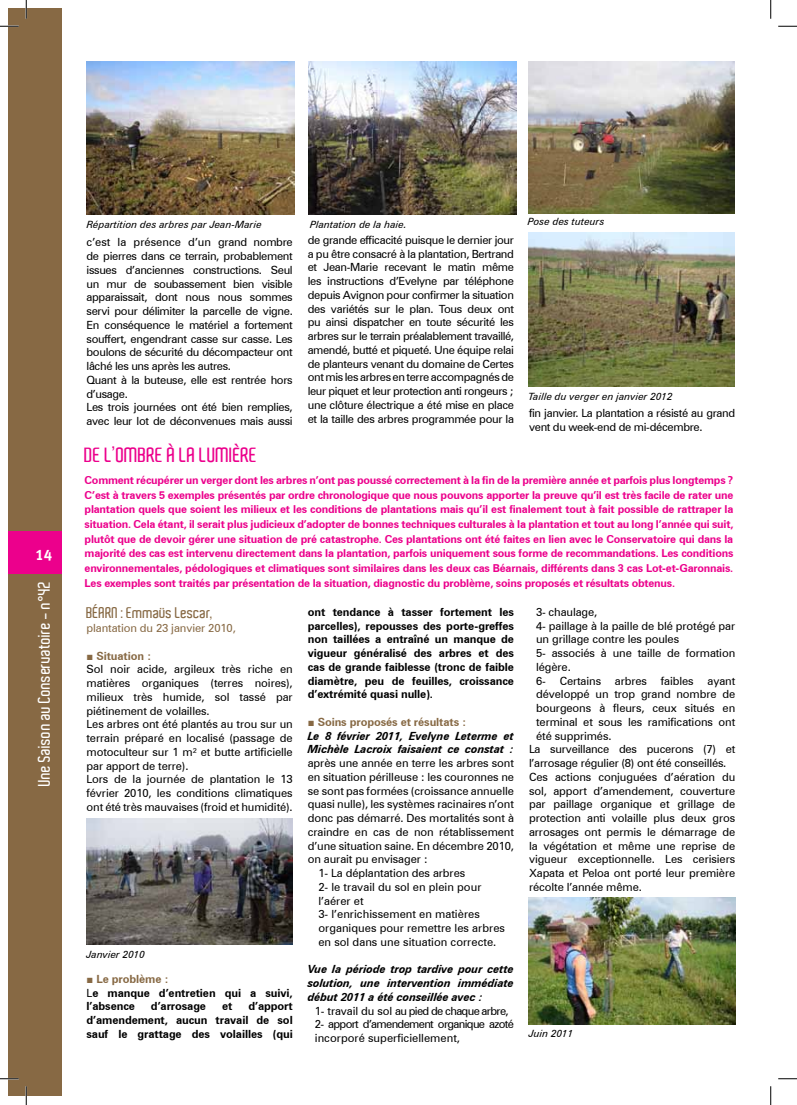
<style>
.page{position:relative;width:797px;height:1105px;background:#fff}
.page>*{position:absolute;margin:0;border:0;box-sizing:border-box;transform-origin:0 0}
.t1{font:600 20px "Aldo";letter-spacing:-.01em;color:#ec008c}
.t2{font:600 16.25px "Aldo";color:#fff}
.t3{font:600 15px "Aldo";letter-spacing:-.01em;color:#876944}
.t4{font:15px "Meta Bold CELF Roman";color:#fff}
.t5{font:11.25px/13.8px "Zurich BT";letter-spacing:-.01em;color:#000}
.t6{font:11.25px/13.8px "Zurich BT";letter-spacing:-.03em;color:#000}
.t7{font:700 11.25px/13.8px "Zurich BT";letter-spacing:-.01em;color:#000;text-align:justify}
.t8{font:italic 700 11.25px/13.8px "Zurich BT";letter-spacing:-.01em;color:#000}
.t9{font:11.25px/13.8px "Zurich BT";letter-spacing:-.06em;color:#000}
.t10{font:11.25px "Zurich BT";letter-spacing:-.01em;color:#876944}
.t11{font:700 11px/14.8px "Zurich BT";letter-spacing:-.02em;color:#ec008c;text-align:justify}
.t12{font:italic 10px "Zurich BT";color:#000}
.s1{font-family:"Arial";color:#876944}
.s2{font-weight:700;color:#876944}
.s3{font-family:"Arial";font-weight:400;color:#876944}
.s4{color:#876944}
.s5{font-weight:400}
.s6{font-family:"Arial";font-weight:400;font-style:normal;color:#876944}
.s7{font-style:normal;color:#876944}
</style>
<div class="page">
<div style="left:9px;top:9px;width:53px;height:1087px;background:#876944"></div>
<div style="left:9px;top:531px;width:53px;height:43px;background:#ec008c"></div>
<img style="left:529px;top:232px;width:205px;height:154px">
<img style="left:86px;top:62px;width:208px;height:152px">
<img style="left:308px;top:62px;width:208px;height:152px">
<img style="left:529px;top:61px;width:205px;height:152px">
<img style="left:87px;top:818px;width:206px;height:127px">
<img style="left:529px;top:898px;width:206px;height:127px">
<svg style="left:0;top:25px;width:19px;height:2px"></svg>
<svg style="left:778px;top:25px;width:19px;height:2px"></svg>
<svg style="left:0;top:1078px;width:19px;height:1px"></svg>
<svg style="left:778px;top:1078px;width:19px;height:1px"></svg>
<svg style="left:25px;top:0;width:2px;height:19px"></svg>
<svg style="left:25px;top:1086px;width:2px;height:19px"></svg>
<svg style="left:770px;top:0;width:1px;height:19px"></svg>
<svg style="left:770px;top:1086px;width:1px;height:19px"></svg>
<h3 class="t4" style="left:36px;top:545px;width:18px">14</h3>
<h2 class="t2" style="left:35px;top:786px;width:207px;rotate:-90deg">Une Saison au Conservatoire - n°42</h2>
<p class="t12" style="left:87px;top:218px;width:177px">Répartition des arbres par Jean-Marie</p>
<p class="t12" style="left:310px;top:218px;width:98px">Plantation de la haie.</p>
<p class="t12" style="left:528px;top:216px;width:78px">Pose des tuteurs</p>
<p class="t6" style="left:86px;top:235px;width:208px">c’est la présence d’un grand nombre de pierres dans ce terrain, probablement issues d’anciennes constructions. Seul un mur de soubassement bien visible apparaissait, dont nous nous sommes servi pour délimiter la parcelle de vigne.<br>En conséquence le matériel a fortement souffert, engendrant casse sur casse. Les boulons de sécurité du décompacteur ont lâché les uns après les autres.<br>Quant à la buteuse, elle est rentrée hors d’usage.<br>Les trois journées ont été bien remplies, avec leur lot de déconvenues mais aussi</p>
<p class="t5" style="left:308px;top:233px;width:208px;text-align:justify">de grande efficacité puisque le dernier jour a pu être consacré à la plantation, Bertrand et Jean-Marie recevant le matin même les instructions d’Evelyne par téléphone depuis Avignon pour confirmer la situation des variétés sur le plan. Tous deux ont pu ainsi dispatcher en toute sécurité les arbres sur le terrain préalablement travaillé, amendé, butté et piqueté. Une équipe relai de planteurs venant du domaine de Certes ont mis les arbres en terre accompagnés de leur piquet et leur protection anti rongeurs ; une clôture électrique a été mise en place et la taille des arbres programmée pour la</p>
<p class="t12" style="left:528px;top:390px;width:146px">Taille du verger en janvier 2012</p>
<p class="t6" style="left:529px;top:406px;width:208px">fin janvier. La plantation a résisté au grand vent du week-end de mi-décembre.</p>
<h1 class="t1" style="left:85px;top:444px;width:175px">DE L’OMBRE À LA LUMIÈRE</h1>
<p class="t11" style="left:85px;top:472px;width:650px">Comment récupérer un verger dont les arbres n’ont pas poussé correctement à la fin de la première année et parfois plus longtemps ?<br>C’est à travers 5 exemples présentés par ordre chronologique que nous pouvons apporter la preuve qu’il est très facile de rater une plantation quels que soient les milieux et les conditions de plantations mais qu’il est finalement tout à fait possible de rattraper la situation. Cela étant, il serait plus judicieux d’adopter de bonnes techniques culturales à la plantation et tout au long l’année qui suit, plutôt que de devoir gérer une situation de pré catastrophe. Ces plantations ont été faites en lien avec le Conservatoire qui dans la majorité des cas est intervenu directement dans la plantation, parfois uniquement sous forme de recommandations. Les conditions environnementales, pédologiques et climatiques sont similaires dans les deux cas Béarnais, différents dans 3 cas Lot-et-Garonnais.<br>Les exemples sont traités par présentation de la situation, diagnostic du problème, soins proposés et résultats obtenus.</p>
<h3 class="t3" style="left:86px;top:605px;width:127px">BÉARN : Emmaüs Lescar,</h3>
<p class="t10" style="left:86px;top:621px;width:151px">plantation du 23 janvier 2010,</p>
<p class="t5" style="left:86px;top:649px;width:208px"><span class="s1">■</span> <span class="s2">Situation :<br></span>Sol noir acide, argileux très riche en matières organiques (terres noires), milieux très humide, sol tassé par piétinement de volailles.<br>Les arbres ont été plantés au trou sur un terrain préparé en localisé (passage de motoculteur sur 1 m² et butte artificielle par apport de terre).<br>Lors de la journée de plantation le 13 février 2010, les conditions climatiques ont été très mauvaises (froid et humidité).</p>
<p class="t12" style="left:86px;top:948px;width:60px">Janvier 2010</p>
<p class="t7" style="left:86px;top:972px;width:208px;text-align:left"><span class="s3">■</span> <span class="s4">Le problème :<br></span><span class="s5">L</span>e manque d’entretien qui a suivi, l’absence</p>
<p class="t7" style="left:86px;top:999px;width:208px;text-indent:162px">d’apport d’amendement, aucun travail de sol sauf le grattage des volailles (qui</p>
<p class="t7" style="left:151px;top:999px;width:57px">d’arrosage</p>
<p class="t7" style="left:222px;top:999px;width:12px">et</p>
<p class="t7" style="left:308px;top:605px;width:208px">ont tendance à tasser fortement les parcelles), repousses des porte-greffes non taillées a entraîné un manque de vigueur généralisé des arbres et des cas de grande faiblesse (tronc de faible diamètre, peu de feuilles, croissance d’extrémité quasi nulle).</p>
<p class="t8" style="left:308px;top:715px;width:208px"><span class="s6">■</span> <span class="s7">Soins proposés et résultats :<br></span>Le 8 février 2011, Evelyne Leterme et<br>Michèle Lacroix faisaient ce constat :</p>
<p class="t5" style="left:308px;top:756px;width:208px">après une année en terre les arbres sont</p>
<p class="t5" style="left:308px;top:770px;width:208px">en situation périlleuse : les couronnes ne</p>
<p class="t5" style="left:308px;top:784px;width:208px">se sont pas formées (croissance annuelle</p>
<p class="t5" style="left:308px;top:797px;width:208px">quasi nulle), les systèmes racinaires n’ont</p>
<p class="t5" style="left:308px;top:811px;width:208px">donc pas démarré. Des mortalités sont à</p>
<p class="t5" style="left:308px;top:825px;width:208px">craindre en cas de non rétablissement</p>
<p class="t5" style="left:308px;top:839px;width:208px">d’une situation saine. En décembre 2010,</p>
<p class="t5" style="left:308px;top:852px;width:122px">on aurait pu envisager :</p>
<p class="t5" style="left:318px;top:866px;width:148px">1- La déplantation des arbres</p>
<p class="t5" style="left:318px;top:880px;width:165px">2- le travail du sol en plein pour</p>
<p class="t5" style="left:318px;top:894px;width:47px">l’aérer et</p>
<p class="t5" style="left:318px;top:907px;width:163px">3- l’enrichissement en matières</p>
<p class="t5" style="left:318px;top:921px;width:188px">organiques pour remettre les arbres</p>
<p class="t5" style="left:318px;top:935px;width:179px">en sol dans une situation correcte.</p>
<p class="t8" style="left:308px;top:962px;width:208px;text-align:justify">Vue la période trop tardive pour cette solution, une intervention immédiate début 2011 a été conseillée avec :</p>
<p class="t9" style="left:315px;top:1004px;width:201px">1- travail du sol au pied de chaque arbre,<br>2- apport d’amendement organique azoté incorporé superficiellement,</p>
<p class="t5" style="left:536px;top:605px;width:63px">3- chaulage,</p>
<p class="t5" style="left:536px;top:619px;width:201px">4- paillage à la paille de blé protégé par</p>
<p class="t5" style="left:536px;top:632px;width:145px">un grillage contre les poules</p>
<p class="t5" style="left:536px;top:646px;width:201px">5- associés à une taille de formation</p>
<p class="t5" style="left:536px;top:660px;width:36px">légère.</p>
<p class="t5" style="left:536px;top:674px;width:201px">6- Certains arbres faibles ayant</p>
<p class="t5" style="left:536px;top:687px;width:201px">développé un trop grand nombre de</p>
<p class="t5" style="left:536px;top:701px;width:201px">bourgeons à fleurs, ceux situés en</p>
<p class="t5" style="left:536px;top:715px;width:201px">terminal et sous les ramifications ont</p>
<p class="t5" style="left:536px;top:729px;width:77px">été supprimés.</p>
<p class="t5" style="left:529px;top:742px;width:208px">La surveillance des pucerons (7) et</p>
<p class="t5" style="left:529px;top:756px;width:199px">l’arrosage régulier (8) ont été conseillés.</p>
<p class="t5" style="left:529px;top:770px;width:208px">Ces actions conjuguées d’aération du</p>
<p class="t5" style="left:529px;top:784px;width:208px">sol, apport d’amendement, couverture</p>
<p class="t5" style="left:529px;top:797px;width:208px">par paillage organique et grillage de</p>
<p class="t5" style="left:529px;top:811px;width:208px">protection anti volaille plus deux gros</p>
<p class="t5" style="left:529px;top:825px;width:208px">arrosages ont permis le démarrage de</p>
<p class="t5" style="left:529px;top:839px;width:208px">la végétation et même une reprise de</p>
<p class="t5" style="left:529px;top:852px;width:208px">vigueur exceptionnelle. Les cerisiers</p>
<p class="t5" style="left:529px;top:866px;width:208px">Xapata et Peloa ont porté leur première</p>
<p class="t5" style="left:529px;top:880px;width:114px">récolte l’année même.</p>
<p class="t12" style="left:529px;top:1028px;width:46px">Juin 2011</p>
</div>
